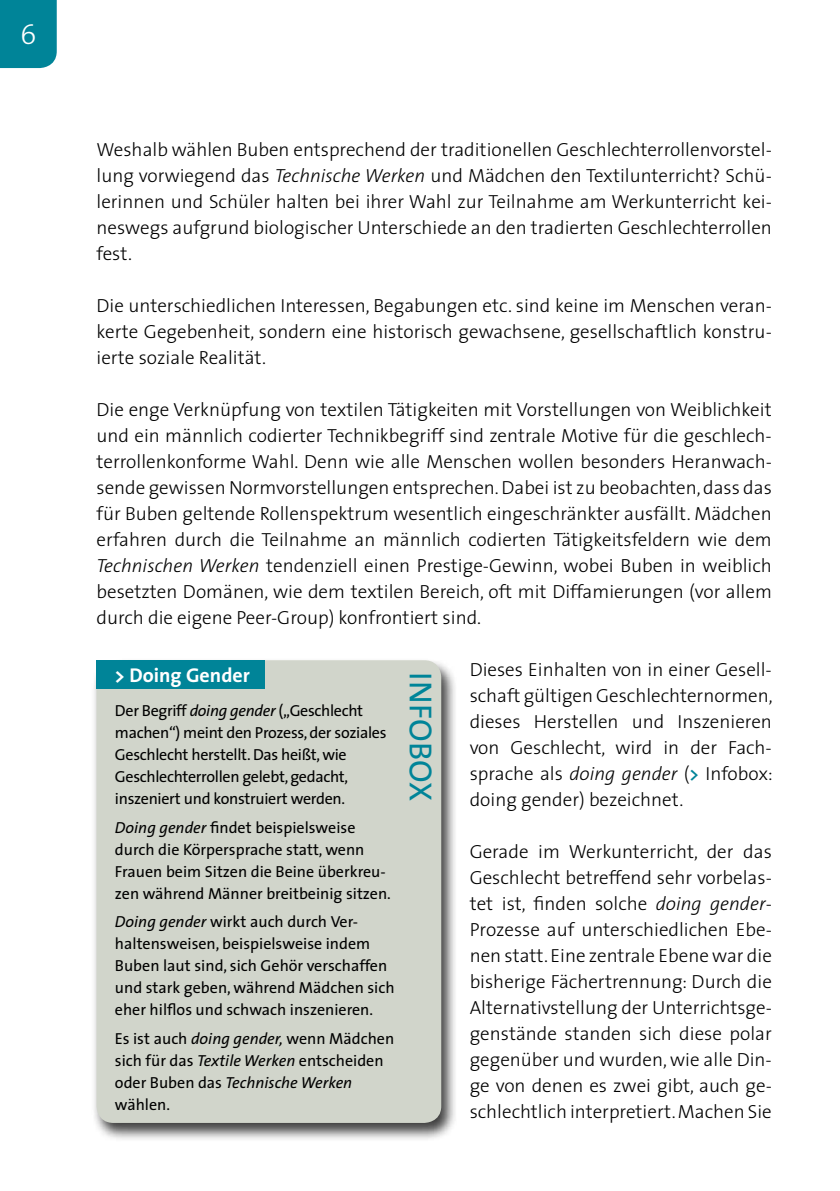
<style>
.page{position:relative;width:840px;height:1191px;background:#fff}
.page>*{position:absolute;margin:0;border:0;box-sizing:border-box;transform-origin:0 0}
.t1{font:32px "The Sans";color:#008498}
.t2{font:300 28px "The Sans";color:#fff}
.t3{font:700 20px "The Sans";color:#fff}
.t4{font:300 19px/26px "The Sans";color:#000;text-align:justify}
.t5{font:16px/22px "The Sans";color:#000}
.t6{font:16px/22px "The Sans";letter-spacing:-.02em;color:#000}
.s1{font-style:italic}
.s2{font-weight:600;color:#008498}
</style>
<div class="page">
<div style="left:0;top:0;width:57px;height:68px;background:#008498"></div>
<div style="left:91px;top:658px;width:367px;height:484px;background:#000;opacity:.75"></div>
<div style="left:96px;top:660px;width:345px;height:463px;background:#d1d5cb;border-radius:17px"></div>
<div style="left:96px;top:660px;width:168px;height:28px;background:#008498"></div>
<h2 class="t2" style="left:20px;top:12px;width:18px">6</h2>
<p class="t4" style="left:96px;top:136px;width:676px">Weshalb wählen Buben entsprechend der traditionellen Geschlechterrollenvorstel&shy;lung vorwiegend das <span class="s1">Technische Werken</span> und Mädchen den Textilunterricht? Schü&shy;lerinnen und Schüler halten bei ihrer Wahl zur Teilnahme am Werkunterricht kei&shy;neswegs aufgrund biologischer Unterschiede an den tradierten Geschlechterrollen fest.</p>
<p class="t4" style="left:96px;top:292px;width:676px">Die unterschiedlichen Interessen, Begabungen etc. sind keine im Menschen veran&shy;kerte Gegebenheit, sondern eine historisch gewachsene, gesellschaftlich konstru&shy;ierte soziale Realität.</p>
<p class="t4" style="left:96px;top:396px;width:676px">Die enge Verknüpfung von textilen Tätigkeiten mit Vorstellungen von Weiblichkeit und ein männlich codierter Technikbegriff sind zentrale Motive für die geschlech&shy;terrollenkonforme Wahl. Denn wie alle Menschen wollen besonders Heranwach&shy;sende gewissen Normvorstellungen entsprechen. Dabei ist zu beobachten, dass das für Buben geltende Rollenspektrum wesentlich eingeschränkter ausfällt. Mädchen erfahren durch die Teilnahme an männlich codierten Tätigkeitsfeldern wie dem <span class="s1">Technischen Werken</span> tendenziell einen Prestige-Gewinn, wobei Buben in weiblich besetzten Domänen, wie dem textilen Bereich, oft mit Diffamierungen (vor allem durch die eigene Peer-Group) konfrontiert sind.</p>
<p class="t4" style="left:469px;top:656px;width:304px">Dieses Einhalten von in einer Gesell&shy;schaft gültigen Geschlechternormen, dieses Herstellen und Inszenieren von Geschlecht, wird in der Fach&shy;sprache als <span class="s1">doing gender</span> (<span class="s2">&gt;</span> Infobox: doing gender) bezeichnet.</p>
<p class="t4" style="left:469px;top:837px;width:303px">Gerade im Werkunterricht, der das Geschlecht betreffend sehr vorbelas&shy;tet ist, finden solche <span class="s1">doing gender</span>-Prozesse auf unterschiedlichen Ebe&shy;nen statt. Eine zentrale Ebene war die bisherige Fächertrennung: Durch die Alternativstellung der Unterrichtsge&shy;genstände standen sich diese polar gegenüber und wurden, wie alle Din&shy;ge von denen es zwei gibt, auch ge&shy;schlechtlich interpretiert. Machen Sie</p>
<p class="t3" style="left:115px;top:659px;width:136px">&gt; Doing Gender</p>
<p class="t6" style="left:115px;top:699px;width:273px">Der Begriff <span class="s1">doing gender</span> („Geschlecht machen“) meint den Prozess, der soziales Geschlecht herstellt. Das heißt, wie Geschlechterrollen gelebt, gedacht, inszeniert und konstruiert werden.</p>
<p class="t5" style="left:115px;top:815px;width:277px"><span class="s1">Doing gender</span> findet beispielsweise durch die Körpersprache statt, wenn Frauen beim Sitzen die Beine überkreu&shy;zen während Männer breitbeinig sitzen.</p>
<p class="t5" style="left:115px;top:910px;width:281px"><span class="s1">Doing gender</span> wirkt auch durch Ver&shy;haltensweisen, beispielsweise indem Buben laut sind, sich Gehör verschaffen und stark geben, während Mädchen sich eher hilflos und schwach inszenieren.</p>
<p class="t5" style="left:115px;top:1027px;width:280px">Es ist auch <span class="s1">doing gender,</span> wenn Mädchen sich für das <span class="s1">Textile Werken</span> entscheiden oder Buben das <span class="s1">Technische Werken </span>wählen.</p>
<h1 class="t1" style="left:447px;top:672px;width:131px;rotate:90deg">In fobox</h1>
</div>
